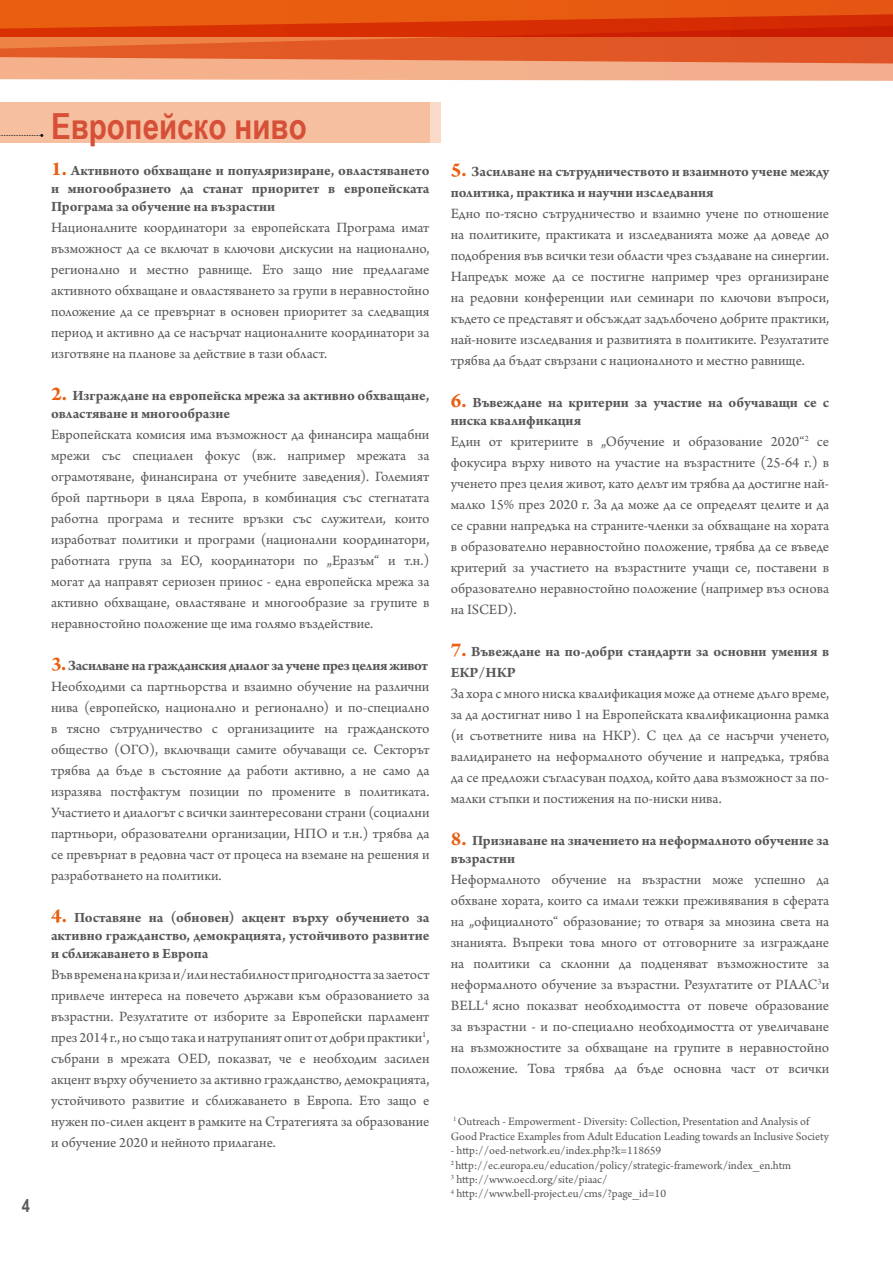
<style>
.page{position:relative;width:893px;height:1263px;background:#fff}
.page>*{position:absolute;margin:0;border:0;box-sizing:border-box;transform-origin:0 0}
.t1{font:700 36px "Arial Narrow";color:#d65038}
.t2{font:700 18px "Arial Narrow";color:#58585a}
.t3{font:15px/21px "Arno Pro";color:#58585a;text-align:justify}
.t4{font:700 15px/18px "Arno Pro";color:#58585a}
.t5{font:12px/14.4px "Arno Pro";color:#58585a}
.s1{font-size:21px;color:#e95e0f}
.s2{font-weight:700;font-size:21px;color:#e95e0f}
.s3{font-weight:700}
</style>
<div class="page">
<hr style="left:0;top:0;width:892px;height:3px;background:#e85c10">
<svg style="left:0;top:3px;width:892px;height:78px;background:#e56937"></svg>
<svg style="left:892px;top:0;width:1px;height:81px"></svg>
<div style="left:0;top:102px;width:440px;height:40px;background:#f6bfa0"></div>
<svg style="left:0;top:134px;width:43px;height:3px"></svg>
<p class="t2" style="left:22px;top:1192px;width:10px">4</p>
<h1 class="t1" style="left:51px;top:99px;width:257px">Европейско ниво</h1>
<p class="t4" style="left:51px;top:162px;width:380px;text-align:justify"><span class="s1">1.</span> Активното обхващане и популяризиране, овластяването и многообразието да станат приоритет в европейската Програма за обучение на възрастни</p>
<p class="t3" style="left:51px;top:218px;width:380px">Националните координатори за европейската Програма имат възможност да се включат в ключови дискусии на национално, регионално и местно равнище. Ето защо ние предлагаме активното обхващане и овластяването за групи в неравностойно положение да се превърнат в основен приоритет за следващия период и активно да се насърчат националните координатори за изготвяне на планове за действие в тази област.</p>
<p class="t4" style="left:51px;top:387px;width:380px"><span class="s1">2.</span> Изграждане на европейска мрежа за активно обхващане, овластяване и многообразие</p>
<p class="t3" style="left:51px;top:425px;width:380px">Европейската комисия има възможност да финансира мащабни мрежи със специален фокус (вж. например мрежата за ограмотяване, финансирана от учебните заведения). Големият брой партньори в цяла Европа, в комбинация със стегнатата работна програма и тесните връзки със служители, които изработват политики и програми (национални координатори, работната група за ЕО, координатори по „Еразъм“ и т.н.) могат да направят сериозен принос - една европейска мрежа за активно обхващане, овластяване и многообразие за групите в неравностойно положение ще има голямо въздействие.</p>
<p class="t3" style="left:51px;top:656px;width:380px"><span class="s2">3.</span> <span class="s3">Засилване на гражданския диалог за учене през целия живот </span>Необходими са партньорства и взаимно обучение на различни нива (европейско, национално и регионално) и по-специално в тясно сътрудничество с организациите на гражданското общество (ОГО), включващи самите обучаващи се. Секторът трябва да бъде в състояние да работи активно, а не само да изразява постфактум позиции по промените в политиката.<br>Участието и диалогът с всички заинтересовани страни (социални партньори, образователни организации, НПО и т.н.) трябва да се превърнат в редовна част от процеса на вземане на решения и разработването на политики.</p>
<p class="t4" style="left:51px;top:909px;width:380px;text-align:justify"><span class="s1">4.</span> Поставяне на (обновен) акцент върху обучението за активно гражданство, демокрацията, устойчивото развитие и сближаването в Европа</p>
<p class="t3" style="left:51px;top:965px;width:380px">Във времена на криза и/или нестабилност пригодността за заетост привлече интереса на повечето държави към образованието за възрастни. Резултатите от изборите за Европейски парламент през 2014 г., но също така и натрупаният опит от добри практики<sup>1</sup>, събрани в мрежата OED, показват, че е необходим засилен акцент върху обучението за активно гражданство, демокрацията, устойчивото развитие и сближаването в Европа. Ето защо е нужен по-силен акцент в рамките на Стратегията за образование и обучение 2020 и нейното прилагане.</p>
<p class="t4" style="left:451px;top:162px;width:380px;line-height:21px"><span class="s1">5.</span> Засилване на сътрудничеството и взаимното учене между политика, практика и научни изследвания</p>
<p class="t3" style="left:451px;top:204px;width:380px">Едно по-тясно сътрудничество и взаимно учене по отношение на политиките, практиката и изследванията може да доведе до подобрения във всички тези области чрез създаване на синергии.<br>Напредък може да се постигне например чрез организиране на редовни конференции или семинари по ключови въпроси, където се представят и обсъждат задълбочено добрите практики, най-новите изследвания и развитията в политиките. Резултатите трябва да бъдат свързани с националното и местно равнище.</p>
<p class="t4" style="left:451px;top:394px;width:380px"><span class="s1">6.</span> Въвеждане на критерии за участие на обучаващи се с ниска квалификация</p>
<p class="t3" style="left:451px;top:432px;width:380px">Един от критериите в „Обучение и образование 2020“<sup>2</sup> се фокусира върху нивото на участие на възрастните (25-64 г.) в ученето през целия живот, като делът им трябва да достигне най&shy;малко 15% през 2020 г. За да може да се определят целите и да се сравни напредъка на страните-членки за обхващане на хората в образователно неравностойно положение, трябва да се въведе критерий за участието на възрастните учащи се, поставени в образователно неравностойно положение (например въз основа на ISCED).</p>
<p class="t4" style="left:451px;top:642px;width:380px;line-height:21px"><span class="s1">7.</span> Въвеждане на по-добри стандарти за основни умения в<br>ЕКР/НКР</p>
<p class="t3" style="left:451px;top:684px;width:380px">За хора с много ниска квалификация може да отнеме дълго време, за да достигнат ниво 1 на Европейската квалификационна рамка (и съответните нива на НКР). С цел да се насърчи ученето, валидирането на неформалното обучение и напредъка, трябва да се предложи съгласуван подход, който дава възможност за по&shy;малки стъпки и постижения на по-ниски нива.</p>
<p class="t4" style="left:451px;top:832px;width:380px"><span class="s1">8.</span> Признаване на значението на неформалното обучение за възрастни</p>
<p class="t3" style="left:451px;top:870px;width:380px">Неформалното обучение на възрастни може успешно да обхване хората, които са имали тежки преживявания в сферата на „официалното“ образование; то отваря за мнозина света на знанията. Въпреки това много от отговорните за изграждане на политики са склонни да подценяват възможностите за неформалното обучение за възрастни. Резултатите от PIAAC<sup>3</sup>и BELL<sup>4</sup> ясно показват необходимостта от повече образование за възрастни - и по-специално необходимостта от увеличаване на възможностите за обхващане на групите в неравностойно положение. Това трябва да бъде основна част от всички</p>
<p class="t5" style="left:451px;top:1115px;width:380px"><sup>1</sup> Outreach - Empowerment - Diversity: Collection, Presentation and Analysis of<br>Good Practice Examples from Adult Education Leading towards an Inclusive Society</p>
<p class="t5" style="left:451px;top:1144px;width:342px">- http://oed-network.eu/index.php?k=118659<br><sup>2</sup> http://ec.europa.eu/education/policy/strategic-framework/index_en.htm <sup>3</sup> http://www.oecd.org/site/piaac/<br><sup>4</sup> http://www.bell-project.eu/cms/?page_id=10</p>
</div>
